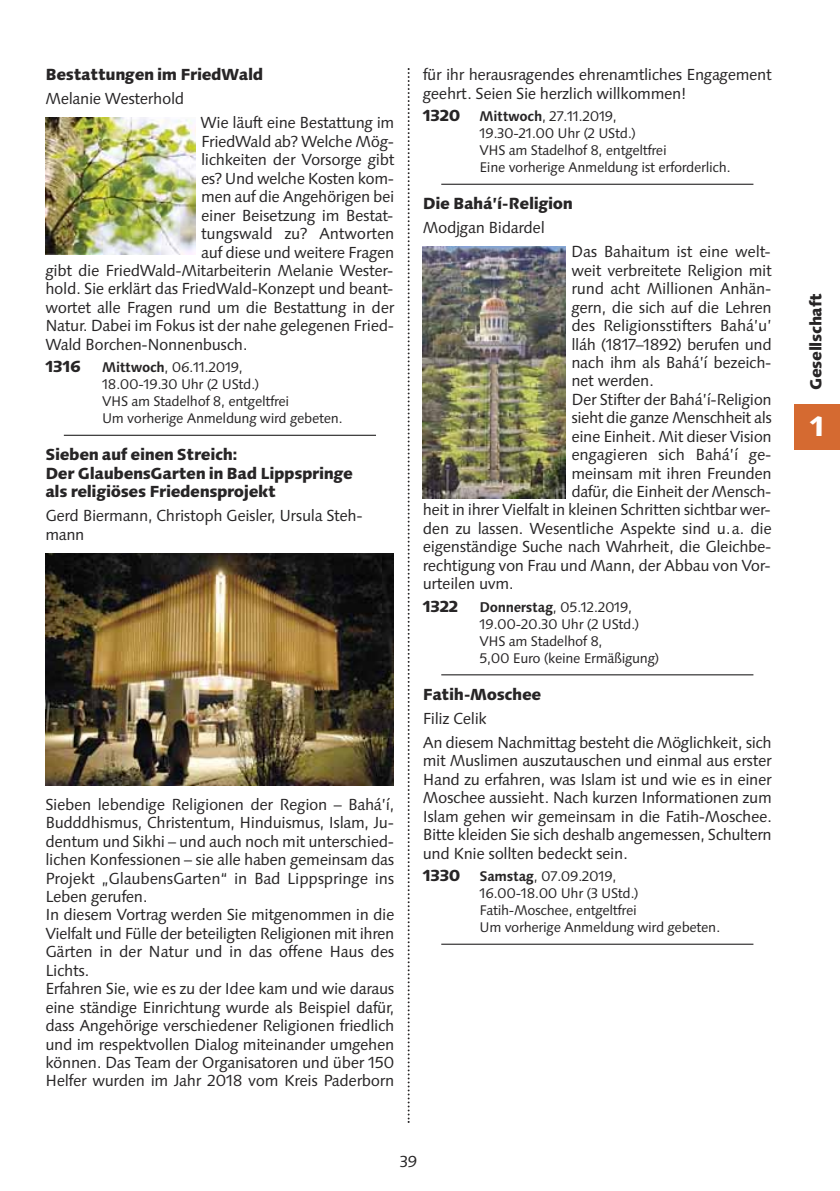
<style>
.page{position:relative;width:840px;height:1191px;background:#fff}
.page>*{position:absolute;margin:0;border:0;box-sizing:border-box;transform-origin:0 0}
.t1{font:800 28px "Syntax Next LT Pro";color:#fff}
.t2{font:16px/18.4px "Syntax Next LTW1 G";letter-spacing:-.025em;color:#272526;text-align:justify}
.t3{font:800 16px/18.4px "Syntax Next LT Pro";letter-spacing:-.025em;color:#272526}
.t4{font:14px/17px "Syntax Next LTW1 G";letter-spacing:-.025em;color:#272526}
.s1{font-weight:700}
.s2{font-family:"Syntax Next LT Pro";font-weight:800;font-size:16px}
</style>
<div class="page">
<hr style="left:64px;top:435px;width:312px;height:1px;background:#272526">
<hr style="left:441px;top:184px;width:312px;height:1px;background:#272526">
<hr style="left:441px;top:674px;width:312px;height:1px;background:#272526">
<hr style="left:441px;top:943px;width:312px;height:1px;background:#272526">
<img style="left:422px;top:246px;width:143px;height:252px">
<img style="left:45px;top:554px;width:348px;height:231px">
<img style="left:45px;top:118px;width:150px;height:136px">
<svg style="left:407px;top:68px;width:2px;height:1055px"></svg>
<div style="left:794px;top:404px;width:45px;height:46px;background:#d56a31"></div>
<p class="t3" style="left:45px;top:67px;width:219px">Bestattungen im FriedWald</p>
<p class="t2" style="left:45px;top:91px;width:140px">Melanie Westerhold</p>
<p class="t2" style="left:200px;top:115px;width:195px">Wie läuft eine Bestattung im</p>
<p class="t2" style="left:201px;top:134px;width:194px">FriedWald ab? Welche Mög-</p>
<p class="t2" style="left:201px;top:152px;width:195px">lichkeiten der Vorsorge gibt</p>
<p class="t2" style="left:201px;top:171px;width:194px">es? Und welche Kosten kom-</p>
<p class="t2" style="left:201px;top:189px;width:195px">men auf die Angehörigen bei</p>
<p class="t2" style="left:201px;top:207px;width:194px">einer Beisetzung im Bestat-</p>
<p class="t2" style="left:201px;top:226px;width:195px">tungswald zu? Antworten</p>
<p class="t2" style="left:201px;top:244px;width:195px">auf diese und weitere Fragen</p>
<p class="t2" style="left:45px;top:263px;width:349px">gibt die FriedWald-Mitarbeiterin Melanie Wester-</p>
<p class="t2" style="left:45px;top:281px;width:349px">hold. Sie erklärt das FriedWald-Konzept und beant-</p>
<p class="t2" style="left:45px;top:300px;width:350px">wortet alle Fragen rund um die Bestattung in der</p>
<p class="t2" style="left:45px;top:318px;width:350px">Natur. Dabei im Fokus ist der nahe gelegenen Fried-</p>
<p class="t2" style="left:45px;top:336px;width:203px">Wald Borchen-Nonnenbusch.</p>
<p class="t3" style="left:45px;top:359px;width:37px">1316</p>
<p class="t4" style="left:102px;top:360px;width:242px"><span class="s1">Mittwoch</span>, 06.11.2019,<br>18.00-19.30 Uhr (2 UStd.)<br>VHS am Stadelhof 8, entgeltfrei<br>Um vorherige Anmeldung wird gebeten.</p>
<p class="t3" style="left:45px;top:447px;width:309px">Sieben auf einen Streich:<br>Der GlaubensGarten in Bad Lippspringe als religiöses Friedensprojekt</p>
<p class="t2" style="left:45px;top:508px;width:318px">Gerd Biermann, Christoph Geisler, Ursula Steh&shy;mann</p>
<p class="t2" style="left:45px;top:796px;width:350px">Sieben lebendige Religionen der Region – Bahá’í, Budddhismus, Christentum, Hinduismus, Islam, Ju&shy;dentum und Sikhi – und auch noch mit unterschied&shy;lichen Konfessionen – sie alle haben gemeinsam das Projekt „GlaubensGarten“ in Bad Lippspringe ins Leben gerufen.</p>
<p class="t2" style="left:45px;top:907px;width:350px">In diesem Vortrag werden Sie mitgenommen in die Vielfalt und Fülle der beteiligten Religionen mit ihren Gärten in der Natur und in das offene Haus des Lichts.</p>
<p class="t2" style="left:45px;top:981px;width:350px">Erfahren Sie, wie es zu der Idee kam und wie daraus eine ständige Einrichtung wurde als Beispiel dafür, dass Angehörige verschiedener Religionen friedlich und im respektvollen Dialog miteinander umgehen können. Das Team der Organisatoren und über 150<br>Helfer wurden im Jahr 2018 vom Kreis Paderborn</p>
<p class="t2" style="left:422px;top:67px;width:350px">für ihr herausragendes ehrenamtliches Engagement geehrt. Seien Sie herzlich willkommen!</p>
<p class="t4" style="left:479px;top:109px;width:252px;text-indent:-57px"><span class="s2">1320</span> <span class="s1">Mittwoch</span>, 27.11.2019,<br>19.30-21.00 Uhr (2 UStd.)<br>VHS am Stadelhof 8, entgeltfrei<br>Eine vorherige Anmeldung ist erforderlich.</p>
<p class="t3" style="left:422px;top:196px;width:151px">Die Bahá’í-Religion</p>
<p class="t2" style="left:422px;top:220px;width:123px">Modjgan Bidardel</p>
<p class="t2" style="left:571px;top:244px;width:202px">Das Bahaitum ist eine welt&shy;weit verbreitete Religion mit rund acht Millionen Anhän&shy;gern, die sich auf die Lehren des Religionsstifters Bahá’u’ lláh (1817–1892) berufen und nach ihm als Bahá’í bezeich&shy;net werden.</p>
<p class="t2" style="left:571px;top:392px;width:202px">Der Stifter der Bahá’í-Religion</p>
<p class="t2" style="left:571px;top:410px;width:202px">sieht die ganze Menschheit als</p>
<p class="t2" style="left:571px;top:428px;width:202px">eine Einheit. Mit dieser Vision</p>
<p class="t2" style="left:571px;top:447px;width:201px">engagieren sich Bahá’í ge-</p>
<p class="t2" style="left:571px;top:465px;width:202px">meinsam mit ihren Freunden</p>
<p class="t2" style="left:571px;top:484px;width:201px">dafür, die Einheit der Mensch-</p>
<p class="t2" style="left:422px;top:502px;width:349px">heit in ihrer Vielfalt in kleinen Schritten sichtbar wer-</p>
<p class="t2" style="left:422px;top:521px;width:350px">den zu lassen. Wesentliche Aspekte sind u.a. die</p>
<p class="t2" style="left:422px;top:539px;width:350px">eigenständige Suche nach Wahrheit, die Gleichbe-</p>
<p class="t2" style="left:422px;top:557px;width:349px">rechtigung von Frau und Mann, der Abbau von Vor-</p>
<p class="t2" style="left:422px;top:576px;width:92px">urteilen uvm.</p>
<p class="t3" style="left:422px;top:598px;width:37px">1322</p>
<p class="t4" style="left:479px;top:600px;width:181px"><span class="s1">Donnerstag</span>, 05.12.2019,<br>19.00-20.30 Uhr (2 UStd.)<br>VHS am Stadelhof 8,<br>5,00 Euro (keine Ermäßigung)</p>
<p class="t3" style="left:422px;top:686px;width:120px">Fatih-Moschee</p>
<p class="t2" style="left:422px;top:711px;width:65px">Filiz Celik</p>
<p class="t2" style="left:422px;top:735px;width:350px">An diesem Nachmittag besteht die Möglichkeit, sich mit Muslimen auszutauschen und einmal aus erster Hand zu erfahren, was Islam ist und wie es in einer Moschee aussieht. Nach kurzen Informationen zum Islam gehen wir gemeinsam in die Fatih-Moschee.<br>Bitte kleiden Sie sich deshalb angemessen, Schultern und Knie sollten bedeckt sein.</p>
<p class="t4" style="left:479px;top:869px;width:242px;text-indent:-57px"><span class="s2">1330</span> <span class="s1">Samstag</span>, 07.09.2019,<br>16.00-18.00 Uhr (3 UStd.)<br>Fatih-Moschee, entgeltfrei<br>Um vorherige Anmeldung wird gebeten.</p>
<p class="t2" style="left:399px;top:1153px;width:19px">39</p>
<p class="t3" style="left:807px;top:390px;width:98px;rotate:-90deg">Gesellschaft</p>
<p class="t1" style="left:807px;top:414px;width:20px">1</p>
</div>
